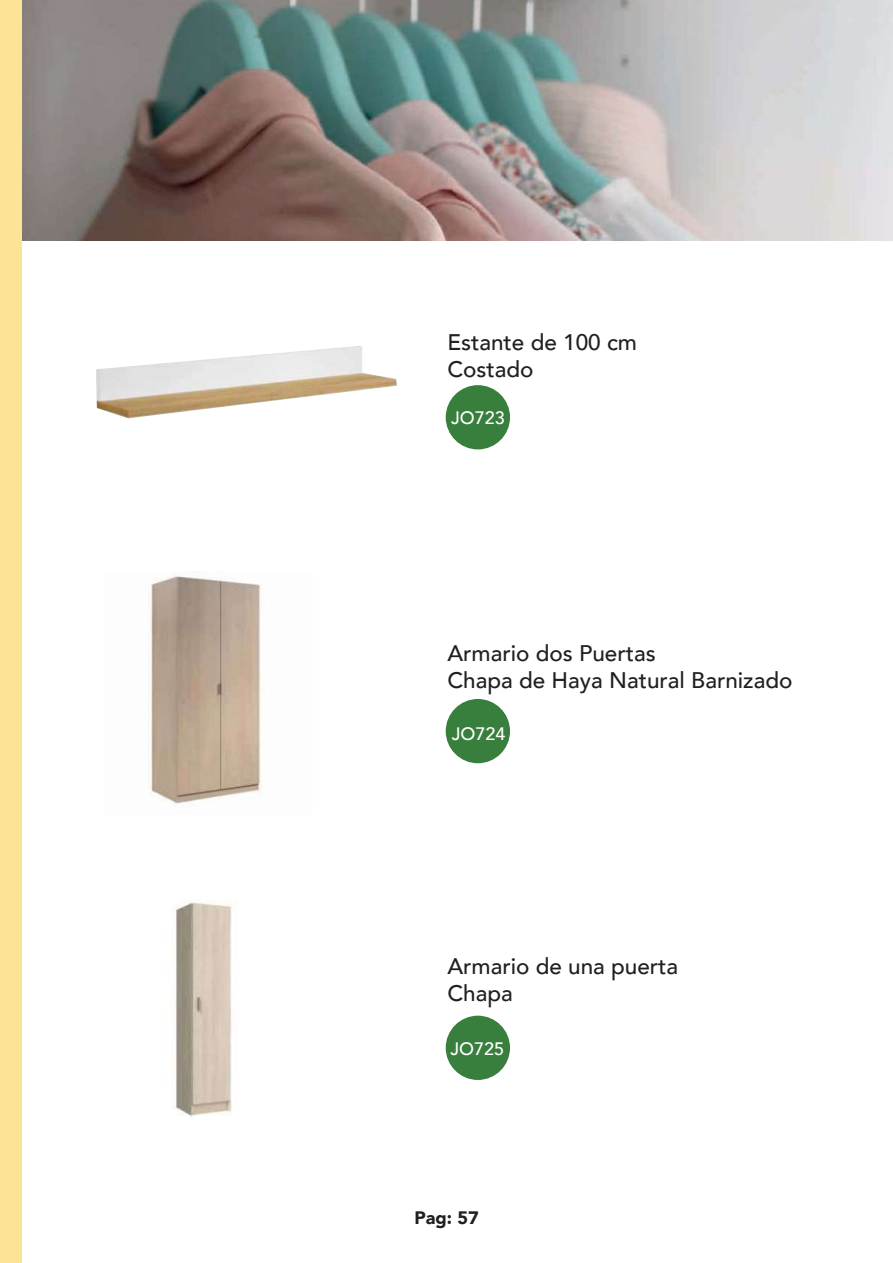
<style>
.page{position:relative;width:893px;height:1263px;background:#fff}
.page>*{position:absolute;margin:0;border:0;box-sizing:border-box;transform-origin:0 0}
.t1{font:500 22.5px/27px "Avenir";color:#221f1f}
.t2{font:500 18px "Avenir";color:#fff}
.t3{font:900 18px "Avenir";color:#221f1f}
</style>
<div class="page">
<img style="left:22px;top:0;width:871px;height:241px">
<div style="left:446px;top:385px;width:64px;height:64px;background:#387f3e;border-radius:50%"></div>
<div style="left:446px;top:699px;width:64px;height:64px;background:#387f3e;border-radius:50%"></div>
<div style="left:446px;top:1016px;width:64px;height:64px;background:#387f3e;border-radius:50%"></div>
<img style="left:150px;top:576px;width:112px;height:229px">
<div style="left:0;top:0;width:22px;height:1263px;background:#fce396"></div>
<img style="left:174px;top:902px;width:58px;height:215px">
<img style="left:96px;top:346px;width:301px;height:72px">
<p class="t1" style="left:447px;top:331px;width:191px">Estante de 100 cm<br>Costado</p>
<p class="t2" style="left:451px;top:410px;width:55px">JO723</p>
<p class="t1" style="left:447px;top:642px;width:347px">Armario dos Puertas<br>Chapa de Haya Natural Barnizado</p>
<p class="t2" style="left:452px;top:726px;width:55px">JO724</p>
<p class="t1" style="left:447px;top:955px;width:232px">Armario de una puerta<br>Chapa</p>
<p class="t2" style="left:450px;top:1041px;width:55px">JO725</p>
<p class="t3" style="left:414px;top:1211px;width:66px">Pag: 57</p>
</div>
